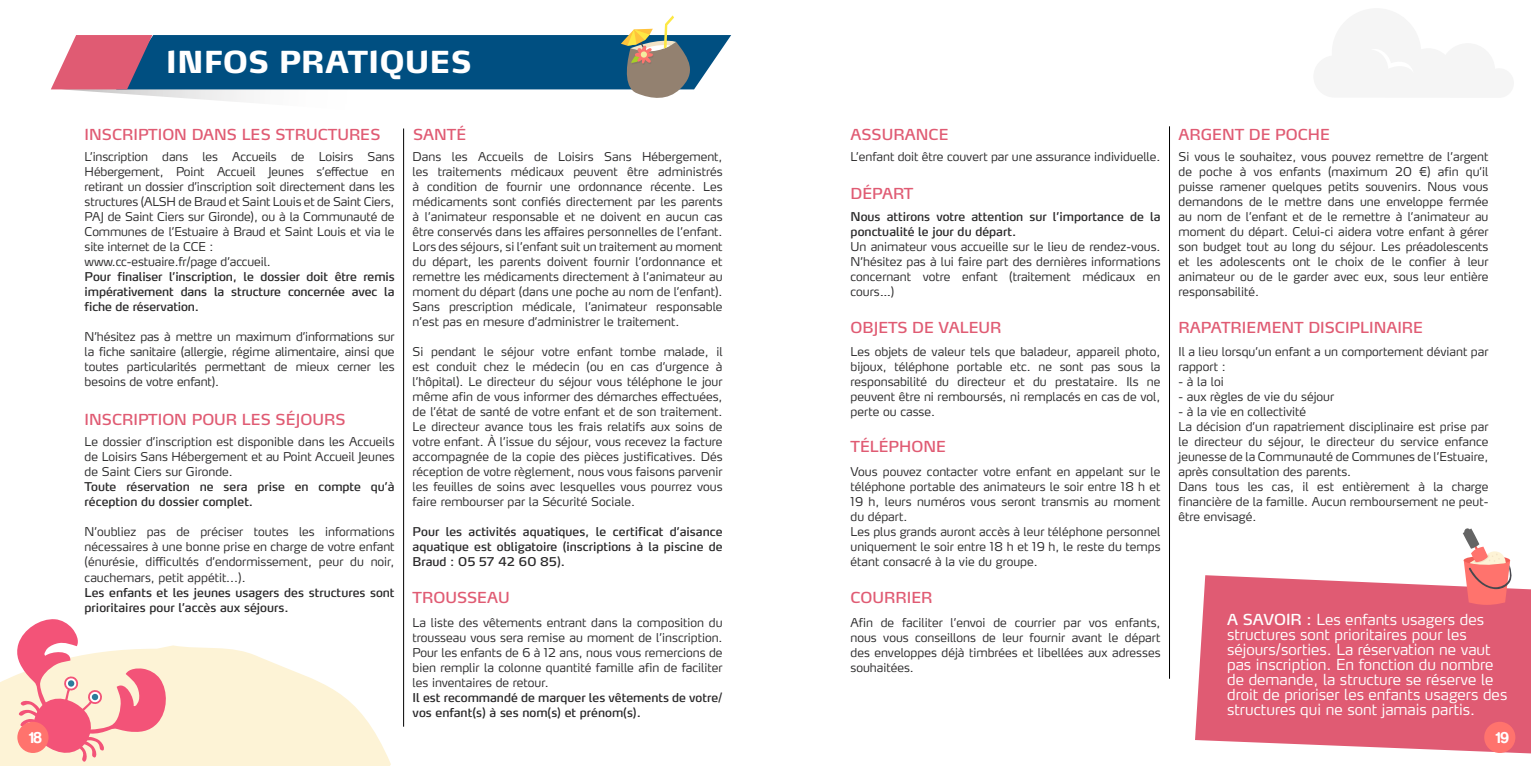
<style>
.page{position:relative;width:1531px;height:766px;background:#fff}
.page>*{position:absolute;margin:0;border:0;box-sizing:border-box;transform-origin:0 0}
.t1{font:800 30px "Max";letter-spacing:.005em;color:#fff}
.t2{font:16.2px "Harabara";color:#fff}
.t3{font:300 15px/15px "Max LF";color:#fff}
.t4{font:15px "Max LF";color:#e05b73}
.t5{font:300 12px/15px "Max LF";color:#292829;text-align:justify}
.t6{font:12px/15px "Max LF";color:#292829}
.s1{font-weight:400}
</style>
<div class="page">
<svg style="left:0;top:645px;width:391px;height:120px;fill:#fdf3d6"></svg>
<svg style="left:1195px;top:575px;width:336px;height:178px;fill:#e05b73"></svg>
<hr style="left:403px;top:128px;width:1px;height:598px;background:#000">
<hr style="left:1169px;top:126px;width:1px;height:552px;background:#000">
<svg style="left:51px;top:15px;width:680px;height:86px"></svg>
<svg style="left:1462px;top:528px;width:50px;height:76px"></svg>
<svg style="left:15px;top:619px;width:154px;height:143px"></svg>
<div style="left:17px;top:721px;width:32px;height:31px;background:#ff736d;border-radius:50%"></div>
<div style="left:1484px;top:721px;width:31px;height:31px;background:#ff736d;border-radius:50%"></div>
<h1 class="t1" style="left:166px;top:43px;width:284px">I NFOS PRATIQUES</h1>
<p class="t4" style="left:85px;top:125px;width:297px">INSCRIPTION DANS LES STRUCTURES</p>
<p class="t4" style="left:413px;top:125px;width:55px">SANTÉ</p>
<p class="t4" style="left:850px;top:125px;width:99px">ASSURANCE</p>
<p class="t4" style="left:1178px;top:125px;width:153px">ARGENT DE POCHE</p>
<p class="t5" style="left:85px;top:149px;width:311px;text-align:left">L’inscription dans les Accueils de Loisirs Sans Hébergement, Point Accueil Jeunes s’effectue en retirant un dossier d’inscription soit directement dans les structures (ALSH de Braud et Saint Louis et de Saint Ciers, PAJ de Saint Ciers sur Gironde), ou à la Communauté de Communes de l’Estuaire à Braud et Saint Louis et via le site internet de la CCE :<br>www.cc-estuaire.fr/page d’accueil.</p>
<p class="t6" style="left:85px;top:269px;width:311px;text-align:justify">Pour finaliser l’inscription, le dossier doit être remis impérativement dans la structure concernée avec la fiche de réservation.</p>
<p class="t5" style="left:85px;top:329px;width:311px">N’hésitez pas à mettre un maximum d’informations sur la fiche sanitaire (allergie, régime alimentaire, ainsi que toutes particularités permettant de mieux cerner les besoins de votre enfant).</p>
<p class="t4" style="left:85px;top:410px;width:262px">INSCRIPTION POUR LES SÉJOURS</p>
<p class="t5" style="left:85px;top:434px;width:311px">Le dossier d’inscription est disponible dans les Accueils de Loisirs Sans Hébergement et au Point Accueil Jeunes de Saint Ciers sur Gironde.</p>
<p class="t6" style="left:85px;top:479px;width:311px">Toute réservation ne sera prise en compte qu’à réception du dossier complet.</p>
<p class="t5" style="left:85px;top:524px;width:311px">N’oubliez pas de préciser toutes les informations nécessaires à une bonne prise en charge de votre enfant (énurésie, difficultés d’endormissement, peur du noir, cauchemars, petit appétit...).</p>
<p class="t6" style="left:85px;top:584px;width:311px">Les enfants et les jeunes usagers des structures sont prioritaires pour l’accès aux séjours.</p>
<p class="t5" style="left:413px;top:149px;width:311px">Dans les Accueils de Loisirs Sans Hébergement, les traitements médicaux peuvent être administrés à condition de fournir une ordonnance récente. Les médicaments sont confiés directement par les parents à l’animateur responsable et ne doivent en aucun cas être conservés dans les affaires personnelles de l’enfant.<br>Lors des séjours, si l’enfant suit un traitement au moment du départ, les parents doivent fournir l’ordonnance et remettre les médicaments directement à l’animateur au moment du départ (dans une poche au nom de l’enfant).<br>Sans prescription médicale, l’animateur responsable n’est pas en mesure d’administrer le traitement.</p>
<p class="t5" style="left:413px;top:344px;width:311px">Si pendant le séjour votre enfant tombe malade, il est conduit chez le médecin (ou en cas d’urgence à l’hôpital). Le directeur du séjour vous téléphone le jour même afin de vous informer des démarches effectuées, de l’état de santé de votre enfant et de son traitement.<br>Le directeur avance tous les frais relatifs aux soins de votre enfant. À l’issue du séjour, vous recevez la facture accompagnée de la copie des pièces justificatives. Dés réception de votre règlement, nous vous faisons parvenir les feuilles de soins avec lesquelles vous pourrez vous faire rembourser par la Sécurité Sociale.</p>
<p class="t6" style="left:413px;top:524px;width:311px;text-align:justify">Pour les activités aquatiques, le certificat d’aisance aquatique est obligatoire (inscriptions à la piscine de Braud : 05 57 42 60 85).</p>
<p class="t4" style="left:413px;top:587px;width:99px">TROUSSEAU</p>
<p class="t5" style="left:413px;top:614px;width:311px">La liste des vêtements entrant dans la composition du trousseau vous sera remise au moment de l’inscription.<br>Pour les enfants de 6 à 12 ans, nous vous remercions de bien remplir la colonne quantité famille afin de faciliter les inventaires de retour.</p>
<p class="t6" style="left:413px;top:689px;width:311px">Il est recommandé de marquer les vêtements de votre/ vos enfant(s) à ses nom(s) et prénom(s).</p>
<p class="t5" style="left:850px;top:149px;width:311px">L’enfant doit être couvert par une assurance individuelle.</p>
<p class="t4" style="left:850px;top:183px;width:64px">DÉPART</p>
<p class="t6" style="left:850px;top:209px;width:311px">Nous attirons votre attention sur l’importance de la ponctualité le jour du départ.</p>
<p class="t5" style="left:850px;top:239px;width:311px">Un animateur vous accueille sur le lieu de rendez-vous.<br>N’hésitez pas à lui faire part des dernières informations concernant votre enfant (traitement médicaux en cours…)</p>
<p class="t4" style="left:850px;top:318px;width:152px">OBJETS DE VALEUR</p>
<p class="t5" style="left:850px;top:344px;width:311px">Les objets de valeur tels que baladeur, appareil photo, bijoux, téléphone portable etc. ne sont pas sous la responsabilité du directeur et du prestataire. Ils ne peuvent être ni remboursés, ni remplacés en cas de vol, perte ou casse.</p>
<p class="t4" style="left:850px;top:437px;width:97px">TÉLÉPHONE</p>
<p class="t5" style="left:850px;top:464px;width:311px;text-align:left">Vous pouvez contacter votre enfant en appelant sur le téléphone portable des animateurs le soir entre 18 h et 19 h, leurs numéros vous seront transmis au moment du départ.<br>Les plus grands auront accès à leur téléphone personnel uniquement le soir entre 18 h et 19 h, le reste du temps étant consacré à la vie du groupe.</p>
<p class="t4" style="left:850px;top:587px;width:83px">COURRIER</p>
<p class="t5" style="left:850px;top:614px;width:311px">Afin de faciliter l’envoi de courrier par vos enfants, nous vous conseillons de leur fournir avant le départ des enveloppes déjà timbrées et libellées aux adresses souhaitées.</p>
<p class="t5" style="left:1178px;top:149px;width:311px">Si vous le souhaitez, vous pouvez remettre de l’argent de poche à vos enfants (maximum 20 €) afin qu’il puisse ramener quelques petits souvenirs. Nous vous demandons de le mettre dans une enveloppe fermée au nom de l’enfant et de le remettre à l’animateur au moment du départ. Celui-ci aidera votre enfant à gérer son budget tout au long du séjour. Les préadolescents et les adolescents ont le choix de le confier à leur animateur ou de le garder avec eux, sous leur entière responsabilité.</p>
<p class="t4" style="left:1178px;top:318px;width:246px">RAPATRIEMENT DISCIPLINAIRE</p>
<p class="t5" style="left:1178px;top:344px;width:311px">Il a lieu lorsqu’un enfant a un comportement déviant par rapport :</p>
<p class="t5" style="left:1178px;top:374px;width:47px">- à la loi</p>
<p class="t5" style="left:1178px;top:389px;width:157px">- aux règles de vie du séjour</p>
<p class="t5" style="left:1178px;top:404px;width:311px;text-align:left">- à la vie en collectivité<br>La décision d’un rapatriement disciplinaire est prise par le directeur du séjour, le directeur du service enfance jeunesse de la Communauté de Communes de l’Estuaire, après consultation des parents.<br>Dans tous les cas, il est entièrement à la charge financière de la famille. Aucun remboursement ne peut&shy;être envisagé.</p>
<p class="t3" style="left:1227px;top:611px;width:282px"><span class="s1">A SAVOIR :</span> Les enfants usagers des structures sont prioritaires pour les séjours/sorties. La réservation ne vaut pas inscription. En fonction du nombre de demande, la structure se réserve le droit de prioriser les enfants usagers des structures qui ne sont jamais partis.</p>
<h2 class="t2" style="left:29px;top:729px;width:15px">18</h2>
<h2 class="t2" style="left:1496px;top:729px;width:15px">19</h2>
</div>
